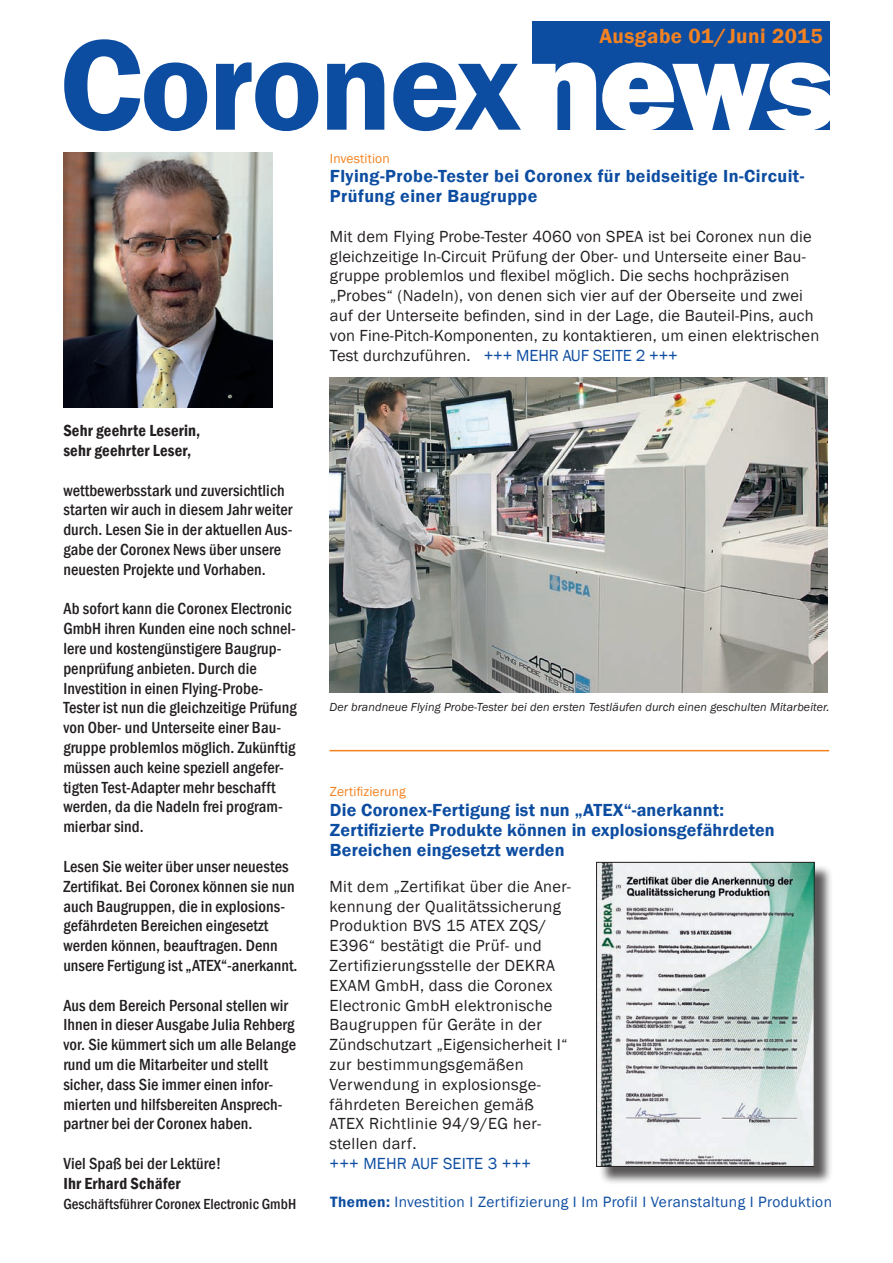
<style>
.page{position:relative;width:893px;height:1263px;background:#fff}
.page>*{position:absolute;margin:0;border:0;box-sizing:border-box;transform-origin:0 0}
.t1{font:600 133.5px "Franklin Gothic";letter-spacing:-.025em;color:#0d4da1}
.t2{font:600 21px "Franklin Gothic";letter-spacing:.025em;color:#f58220}
.t3{font:600 18px/19.8px "Franklin Gothic";letter-spacing:.01em;color:#0d4da1}
.t4{font:500 condensed 16.5px/19.8px "Franklin Gothic";letter-spacing:.005em;color:#231f20}
.t5{font:16.5px/19.8px "Franklin Gothic";letter-spacing:.015em;color:#231f20}
.t6{font:600 condensed 16.5px/19.8px "Franklin Gothic";letter-spacing:.01em;color:#231f20}
.t7{font:16.5px "Franklin Gothic";letter-spacing:.01em;color:#0d4da1}
.t8{font:15.3px "Franklin Gothic";letter-spacing:.025em;color:#0d4da1}
.t9{font:500 condensed 15px "Franklin Gothic";letter-spacing:.005em;color:#231f20}
.t10{font:13.5px "Franklin Gothic";letter-spacing:.01em;color:#f58220}
.t11{font:italic 12px "Franklin Gothic";letter-spacing:.01em;color:#231f20}
.s1{font-weight:800;color:#fff}
.s2{color:#0d4da1}
.s3{font-weight:600}
</style>
<div class="page">
<img style="left:64px;top:153px;width:208px;height:255px">
<div style="left:532px;top:21px;width:297px;height:108px;background:#0d4da1"></div>
<hr style="left:330px;top:750px;width:499px;height:1px;background:#f58220">
<img style="left:330px;top:378px;width:498px;height:314px">
<div style="left:598px;top:864px;width:235px;height:321px;background:#231f20;opacity:.75"></div>
<img style="left:598px;top:864px;width:215px;height:301px">
<div style="left:596px;top:862px;width:219px;height:305px;border:1px solid #231f20"></div>
<p class="t2" style="left:599px;top:23px;width:225px">Ausgabe 01/Juni 2015</p>
<p class="t1" style="left:60px;top:3px;width:778px">Coronex<span class="s1">news</span></p>
<p class="t10" style="left:330px;top:150px;width:61px">Investition</p>
<p class="t3" style="left:330px;top:167px;width:476px">Flying-Probe-Tester bei Coronex für beidseitige In-Circuit-<br>Prüfung einer Baugruppe</p>
<p class="t5" style="left:330px;top:227px;width:491px">Mit dem Flying Probe-Tester 4060 von SPEA ist bei Coronex nun die gleichzeitige In-Circuit Prüfung der Ober- und Unterseite einer Bau&shy;gruppe problemlos und flexibel möglich. Die sechs hochpräzisen „Probes“ (Nadeln), von denen sich vier auf der Oberseite und zwei auf der Unterseite befinden, sind in der Lage, die Bauteil-Pins, auch von Fine-Pitch-Komponenten, zu kontaktieren, um einen elektrischen Test durchzuführen. <span class="s2">+++ MEHR AUF SEITE 2 +++</span></p>
<p class="t6" style="left:63px;top:421px;width:139px">Sehr geehrte Leserin, sehr geehrter Leser,</p>
<p class="t4" style="left:63px;top:480px;width:231px">wettbewerbsstark und zuversichtlich starten wir auch in diesem Jahr weiter durch. Lesen Sie in der aktuellen Aus&shy;gabe der Coronex News über unsere neuesten Projekte und Vorhaben.</p>
<p class="t4" style="left:63px;top:599px;width:235px">Ab sofort kann die Coronex Electronic GmbH ihren Kunden eine noch schnel&shy;lere und kostengünstigere Baugrup&shy;penprüfung anbieten. Durch die Investition in einen Flying-Probe-Tester ist nun die gleichzeitige Prüfung von Ober- und Unterseite einer Bau&shy;gruppe problemlos möglich. Zukünftig müssen auch keine speziell angefer&shy;tigten Test-Adapter mehr beschafft werden, da die Nadeln frei program&shy;mierbar sind.</p>
<p class="t4" style="left:63px;top:856px;width:236px">Lesen Sie weiter über unser neuestes Zertifikat. Bei Coronex können sie nun auch Baugruppen, die in explosions&shy;gefährdeten Bereichen eingesetzt werden können, beauftragen. Denn unsere Fertigung ist „ATEX“-anerkannt.</p>
<p class="t4" style="left:63px;top:995px;width:234px">Aus dem Bereich Personal stellen wir Ihnen in dieser Ausgabe Julia Rehberg vor. Sie kümmert sich um alle Belange rund um die Mitarbeiter und stellt sicher, dass Sie immer einen infor&shy;mierten und hilfsbereiten Ansprech&shy;partner bei der Coronex haben.</p>
<p class="t4" style="left:63px;top:1153px;width:160px">Viel Spaß bei der Lektüre!</p>
<p class="t6" style="left:63px;top:1173px;width:119px">Ihr Erhard Schäfer</p>
<p class="t9" style="left:63px;top:1194px;width:234px">Geschäftsführer Coronex Electronic GmbH</p>
<p class="t8" style="left:330px;top:1193px;width:503px"><span class="s3">Themen:</span> Investition I Zertifizierung I Im Profil I Veranstaltung I Produktion</p>
<p class="t11" style="left:330px;top:699px;width:501px">Der brandneue Flying Probe-Tester bei den ersten Testläufen durch einen geschulten Mitarbeiter.</p>
<p class="t10" style="left:330px;top:783px;width:77px">Zertifizierung</p>
<p class="t3" style="left:330px;top:800px;width:396px">Die Coronex-Fertigung ist nun „ATEX“-anerkannt:</p>
<p class="t3" style="left:330px;top:820px;width:446px">Zertifizierte Produkte können in explosionsgefährdeten</p>
<p class="t3" style="left:330px;top:840px;width:236px">Bereichen eingesetzt werden</p>
<p class="t5" style="left:330px;top:877px;width:243px">Mit dem „Zertifikat über die Aner&shy;kennung der Qualitätssicherung<br>Produktion BVS 15 ATEX ZQS/<br>E396“ bestätigt die Prüf- und<br>Zertifizierungsstelle der DEKRA<br>EXAM GmbH, dass die Coronex<br>Electronic GmbH elektronische<br>Baugruppen für Geräte in der<br>Zündschutzart „Eigensicherheit I“ zur bestimmungsgemäßen<br>Verwendung in explosionsge&shy;fährdeten Bereichen gemäß<br>ATEX Richtlinie 94/9/EG her&shy;stellen darf.</p>
<p class="t7" style="left:330px;top:1153px;width:203px">+++ MEHR AUF SEITE 3 +++</p>
</div>
